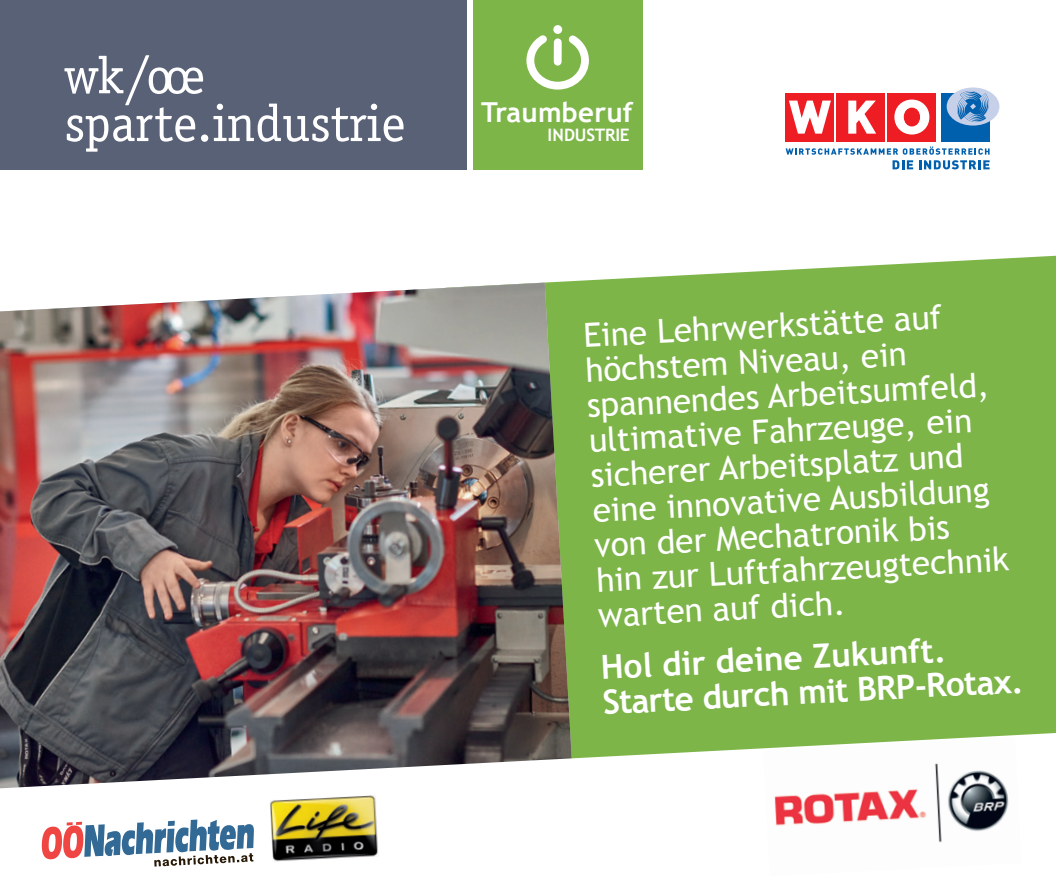
<style>
.page{position:relative;width:1056px;height:893px;background:#fff}
.page>*{position:absolute;margin:0;border:0;box-sizing:border-box;transform-origin:0 0}
.t1{font:53.9px/47.9px "Officina Serif";color:#fff}
.t2{font:33.25px/35px "Trebuchet MS";color:#fff}
.t3{font:700 33.25px/35px "Trebuchet MS";color:#fff}
.t4{font:700 27.65px "Trebuchet MS";letter-spacing:.01em;color:#fff}
.t5{font:700 17.15px "Trebuchet MS";letter-spacing:-.01em;color:#fff}
</style>
<div class="page">
<div style="left:537px;top:255px;width:519px;height:478px;background:#7db549"></div>
<img style="left:0;top:283px;width:572px;height:450px">
<svg style="left:785px;top:147px;width:204px;height:22px"></svg>
<div style="left:887px;top:93px;width:49px;height:49px;background:#ee1d23"></div>
<div style="left:836px;top:93px;width:49px;height:49px;background:#ee1d23"></div>
<svg style="left:848px;top:101px;width:28px;height:33px"></svg>
<div style="left:785px;top:93px;width:49px;height:49px;background:#ee1d23"></div>
<svg style="left:789px;top:101px;width:42px;height:33px"></svg>
<div style="left:941px;top:93px;width:48px;height:49px;background:#0160ae"></div>
<svg style="left:894px;top:100px;width:35px;height:35px"></svg>
<div style="left:904px;top:108px;width:15px;height:18px;background:#ee1d23;border-radius:50%"></div>
<div style="left:904px;top:108px;width:16px;height:18px;border:1px solid #ee1d23;border-radius:50%"></div>
<div style="left:946px;top:87px;width:53px;height:39px;background:#c7d0e9;border-radius:50%"></div>
<svg style="left:955px;top:89px;width:36px;height:35px"></svg>
<svg style="left:0;top:733px;width:1055px;height:134px"></svg>
<div style="left:473px;top:0;width:169px;height:169px;background:#7db549"></div>
<div style="left:0;top:0;width:467px;height:169px;background:#596176"></div>
<svg style="left:526px;top:28px;width:63px;height:62px"></svg>
<div style="left:553px;top:25px;width:9px;height:9px;background:#fff;border-radius:50%"></div>
<svg style="left:42px;top:819px;width:212px;height:47px"></svg>
<img style="left:269px;top:794px;width:110px;height:68px">
<img style="left:763px;top:737px;width:258px;height:130px">
<h1 class="t1" style="left:65px;top:52px;width:342px">wk/oœ sparte.industrie</h1>
<p class="t4" style="left:481px;top:95px;width:153px">Traumberuf</p>
<p class="t5" style="left:547px;top:124px;width:84px">INDUSTRIE</p>
<p class="t2" style="left:582px;top:318px;width:415px;rotate:-3deg">Eine Lehrwerkstätte auf höchstem Niveau, ein spannendes Arbeitsumfeld, ultimative Fahrzeuge, ein sicherer Arbeitsplatz und eine innovative Ausbildung von der Mechatronik bis<br>hin zur Luftfahrzeugtechnik warten auf dich.</p>
<p class="t3" style="left:600px;top:650px;width:423px;rotate:-3deg">Hol dir deine Zukunft.<br>Starte durch mit BRP-Rotax.</p>
</div>
